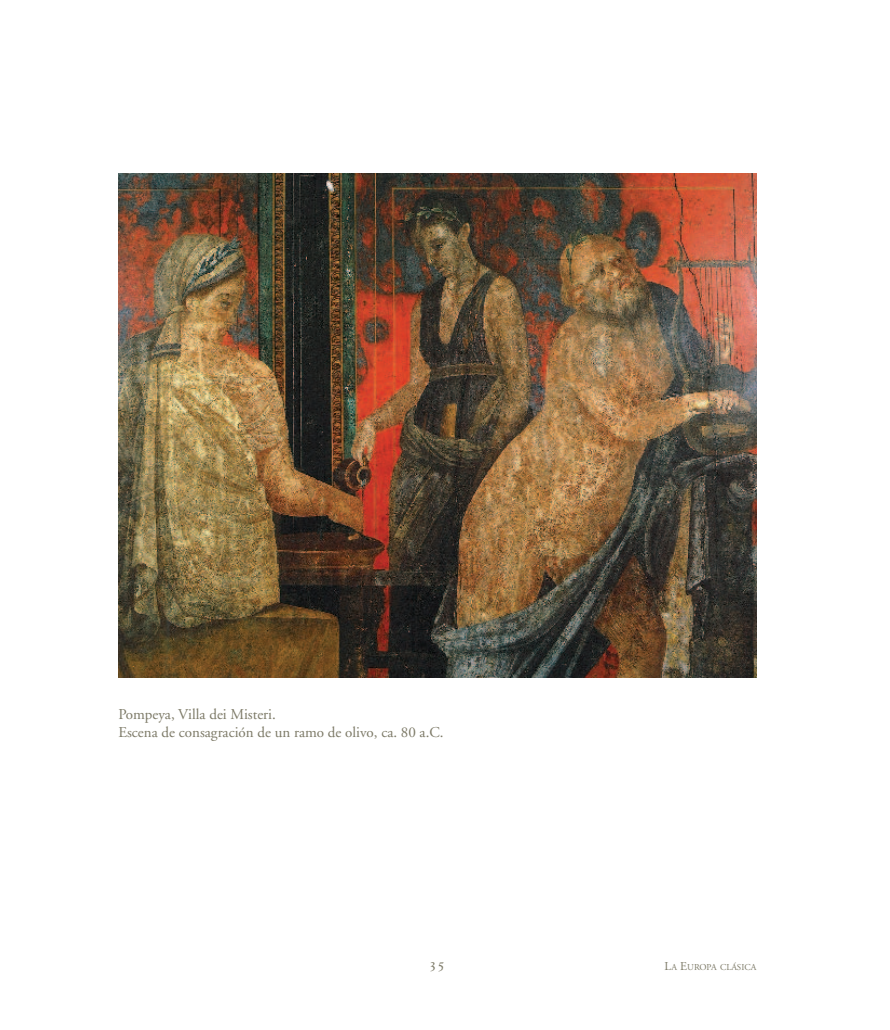
<style>
.page{position:relative;width:890px;height:1030px;background:#fff}
.page>*{position:absolute;margin:0;border:0;box-sizing:border-box;transform-origin:0 0}
.t1{font:15px/18px "Adobe Garamond";color:#7c7966}
.t2{font:500 15px "Ringbearer";color:#7c7966}
.t3{font:9px "Adobe Garamond";color:#7c7966}
.s1{font-size:12px}
</style>
<div class="page">
<img style="left:118px;top:173px;width:638px;height:504px">
<p class="t1" style="left:118px;top:706px;width:327px">Pompeya, Villa dei Misteri.<br>Escena de consagración de un ramo de olivo, ca. 80 a.C.</p>
<p class="t2" style="left:429px;top:956px;width:17px">35</p>
<p class="t3" style="left:664px;top:963px;width:93px"><span class="s1">L</span>A <span class="s1">E</span>UROPA CLÁSICA</p>
</div>
